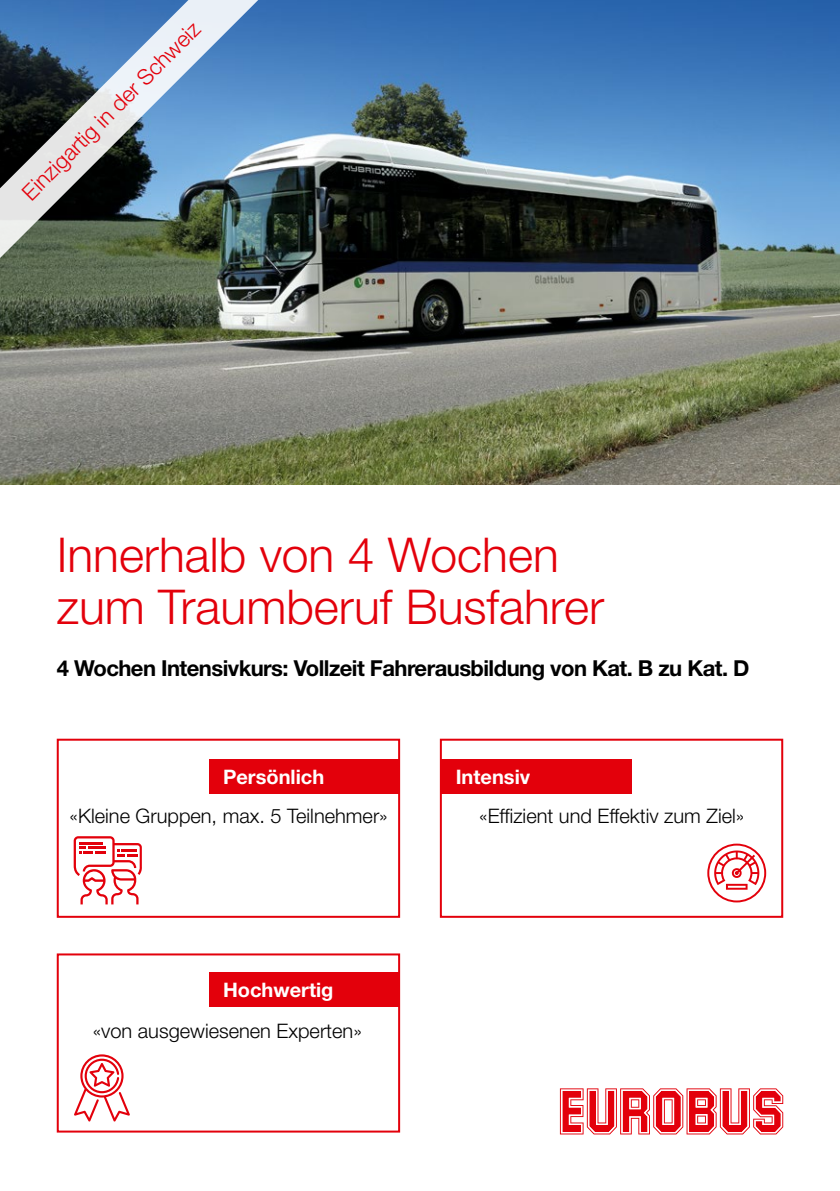
<style>
.page{position:relative;width:840px;height:1191px;background:#fff}
.page>*{position:absolute;margin:0;border:0;box-sizing:border-box;transform-origin:0 0}
.t1{font:300 48px/52px "Helvetica Neue LT Std";color:#e3000b}
.t2{font:700 22px "Helvetica Neue LT Std";letter-spacing:-.025em;color:#000}
.t3{font:300 22px "Helvetica Neue LT Std";color:#e3000b}
.t4{font:300 20px "Helvetica Neue LT Std";color:#000}
.t5{font:700 20px "Helvetica Neue LT Std";color:#fff}
</style>
<div class="page">
<img style="left:0;top:0;width:839px;height:485px">
<svg style="left:559px;top:1088px;width:223px;height:46px"></svg>
<img style="left:0;top:0;width:275px;height:275px">
<div style="left:57px;top:738px;width:343px;height:179px;border:2px solid #e3000b"></div>
<div style="left:439px;top:738px;width:343px;height:179px;border:2px solid #e3000b"></div>
<div style="left:57px;top:953px;width:343px;height:179px;border:2px solid #e3000b"></div>
<div style="left:209px;top:759px;width:190px;height:34px;background:#e3000b"></div>
<div style="left:441px;top:759px;width:191px;height:34px;background:#e3000b"></div>
<div style="left:209px;top:972px;width:190px;height:34px;background:#e3000b"></div>
<svg style="left:74px;top:836px;width:68px;height:68px"></svg>
<svg style="left:74px;top:1054px;width:56px;height:67px"></svg>
<svg style="left:707px;top:843px;width:58px;height:59px"></svg>
<p class="t3" style="left:16px;top:186px;width:242px;rotate:-45deg">Einzigartig in der Schweiz</p>
<h1 class="t1" style="left:57px;top:527px;width:548px">Innerhalb von 4 Wochen zum Traumberuf Busfahrer</h1>
<p class="t2" style="left:57px;top:655px;width:693px">4 Wochen Intensivkurs: Vollzeit Fahrerausbildung von Kat. B zu Kat. D</p>
<p class="t5" style="left:223px;top:764px;width:103px">Persönlich</p>
<p class="t5" style="left:455px;top:764px;width:76px">Intensiv</p>
<p class="t4" style="left:70px;top:804px;width:319px">«Kleine Gruppen, max. 5 Teilnehmer»</p>
<p class="t4" style="left:479px;top:803px;width:266px">«Effizient und Effektiv zum Ziel»</p>
<p class="t5" style="left:223px;top:977px;width:112px">Hochwertig</p>
<p class="t4" style="left:93px;top:1018px;width:270px">«von ausgewiesenen Experten»</p>
</div>
